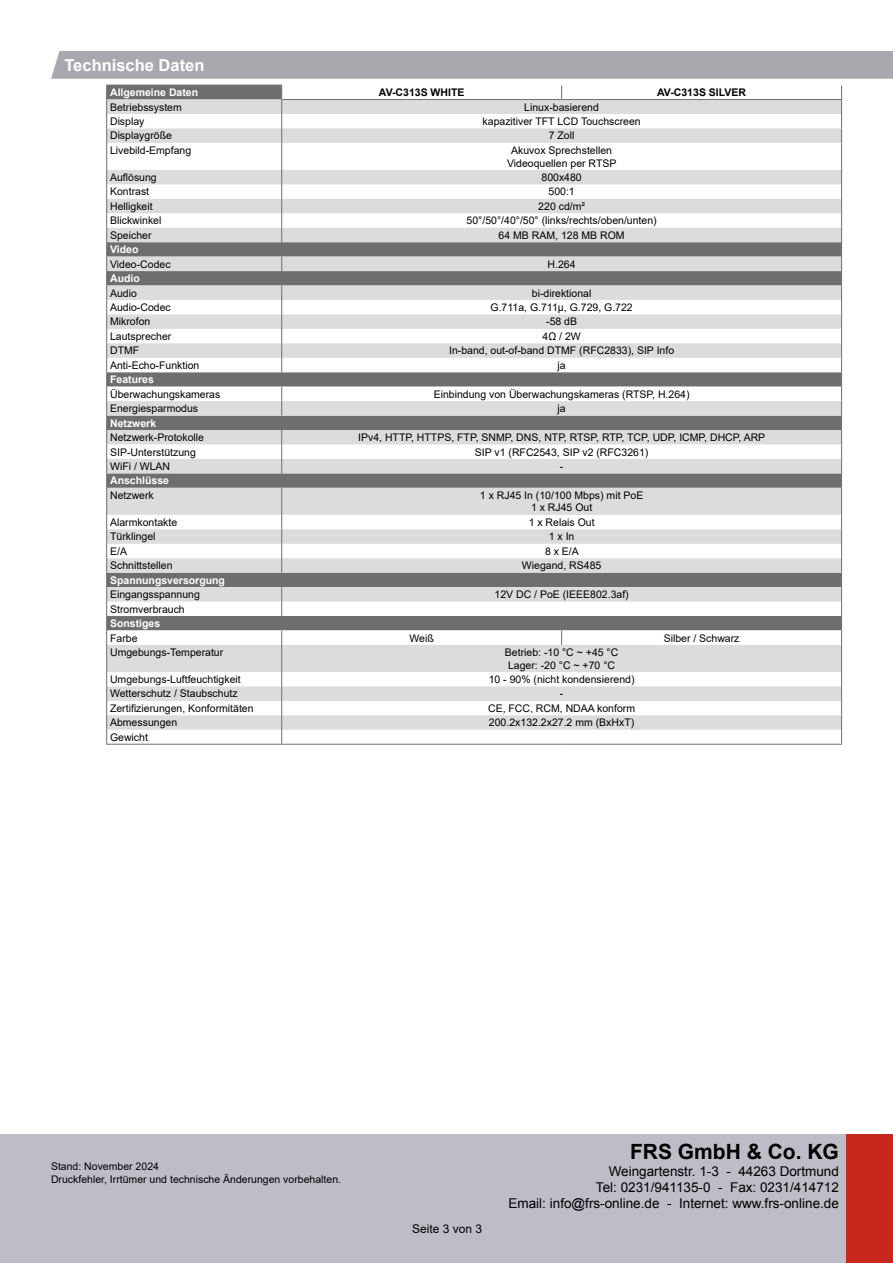
<style>
.page{position:relative;width:893px;height:1263px;background:#fff}
.page>*{position:absolute;margin:0;border:0;box-sizing:border-box;transform-origin:0 0}
.t1{font:700 21px "Arial";color:#000}
.t2{font:700 16.5px "Arial";color:#fff}
.t3{font:13.5px/16.2px "Arial";color:#000;text-align:right}
.t4{font:12px "Arial";color:#000}
.t5{font:10.5px/12.6px "Arial";color:#000;text-align:center}
.t6{font:700 10.5px "Arial";color:#fff}
.t7{font:700 10.5px "Arial";color:#000}
</style>
<div class="page">
<div style="left:0;top:1134px;width:893px;height:129px;background:#bebdc7"></div>
<div style="left:846px;top:1134px;width:47px;height:129px;background:#c7281d"></div>
<div style="left:51px;top:51px;width:842px;height:28px;background:#a8a9af"></div>
<svg style="left:107px;top:86px;width:734px;height:658px"></svg>
<svg style="left:107px;top:100px;width:734px;height:630px;fill:#dcdcdc"></svg>
<hr style="left:106px;top:85px;width:176px;height:1px;background:#6e6e6e">
<svg style="left:106px;top:85px;width:1px;height:659px"></svg>
<hr style="left:106px;top:744px;width:176px;height:1px;background:#6e6e6e">
<svg style="left:281px;top:257px;width:1px;height:14px"></svg>
<svg style="left:281px;top:387px;width:1px;height:29px"></svg>
<svg style="left:281px;top:286px;width:1px;height:86px"></svg>
<svg style="left:281px;top:430px;width:1px;height:43px"></svg>
<svg style="left:281px;top:488px;width:1px;height:85px"></svg>
<svg style="left:281px;top:587px;width:1px;height:29px"></svg>
<svg style="left:561px;top:630px;width:1px;height:15px"></svg>
<svg style="left:281px;top:630px;width:1px;height:114px"></svg>
<hr style="left:282px;top:744px;width:280px;height:1px;background:#6e6e6e">
<hr style="left:562px;top:744px;width:280px;height:1px;background:#6e6e6e">
<svg style="left:281px;top:85px;width:1px;height:157px"></svg>
<svg style="left:561px;top:85px;width:1px;height:14px"></svg>
<svg style="left:841px;top:85px;width:1px;height:659px"></svg>
<hr style="left:281px;top:99px;width:281px;height:1px;background:#6e6e6e">
<hr style="left:562px;top:99px;width:280px;height:1px;background:#6e6e6e">
<h2 class="t2" style="left:64px;top:54px;width:141px">Technische Daten</h2>
<p class="t6" style="left:110px;top:85px;width:90px">Allgemeine Daten</p>
<p class="t7" style="left:379px;top:85px;width:87px">AV-C313S WHITE</p>
<p class="t7" style="left:657px;top:85px;width:90px">AV-C313S SILVER</p>
<p class="t5" style="left:110px;top:101px;width:73px">Betriebssystem</p>
<p class="t5" style="left:524px;top:101px;width:76px">Linux-basierend</p>
<p class="t5" style="left:110px;top:115px;width:36px">Display</p>
<p class="t5" style="left:483px;top:115px;width:160px">kapazitiver TFT LCD Touchscreen</p>
<p class="t5" style="left:110px;top:129px;width:63px">Displaygröße</p>
<p class="t5" style="left:549px;top:129px;width:27px">7 Zoll</p>
<p class="t5" style="left:110px;top:144px;width:83px">Livebild-Empfang</p>
<p class="t5" style="left:507px;top:144px;width:111px">Akuvox Sprechstellen<br>Videoquellen per RTSP</p>
<p class="t5" style="left:110px;top:171px;width:48px">Auflösung</p>
<p class="t5" style="left:541px;top:171px;width:42px">800x480</p>
<p class="t5" style="left:110px;top:185px;width:41px">Kontrast</p>
<p class="t5" style="left:548px;top:185px;width:28px">500:1</p>
<p class="t5" style="left:110px;top:200px;width:44px">Helligkeit</p>
<p class="t5" style="left:538px;top:200px;width:48px">220 cd/m²</p>
<p class="t5" style="left:110px;top:214px;width:53px">Blickwinkel</p>
<p class="t5" style="left:467px;top:214px;width:192px">50°/50°/40°/50° (links/rechts/oben/unten)</p>
<p class="t5" style="left:110px;top:229px;width:43px">Speicher</p>
<p class="t5" style="left:499px;top:229px;width:128px">64 MB RAM, 128 MB ROM</p>
<p class="t6" style="left:110px;top:242px;width:30px">Video</p>
<p class="t5" style="left:110px;top:258px;width:62px">Video-Codec</p>
<p class="t5" style="left:548px;top:258px;width:30px">H.264</p>
<p class="t6" style="left:110px;top:271px;width:31px">Audio</p>
<p class="t5" style="left:110px;top:287px;width:28px">Audio</p>
<p class="t5" style="left:532px;top:287px;width:61px">bi-direktional</p>
<p class="t5" style="left:110px;top:301px;width:62px">Audio-Codec</p>
<p class="t5" style="left:490px;top:301px;width:144px">G.711a, G.711μ, G.729, G.722</p>
<p class="t5" style="left:110px;top:315px;width:42px">Mikrofon</p>
<p class="t5" style="left:546px;top:315px;width:32px">-58 dB</p>
<p class="t5" style="left:110px;top:330px;width:63px">Lautsprecher</p>
<p class="t5" style="left:543px;top:330px;width:40px">4Ω / 2W</p>
<p class="t5" style="left:110px;top:344px;width:31px">DTMF</p>
<p class="t5" style="left:449px;top:344px;width:227px">In-band, out-of-band DTMF (RFC2833), SIP Info</p>
<p class="t5" style="left:110px;top:359px;width:91px">Anti-Echo-Funktion</p>
<p class="t5" style="left:558px;top:359px;width:10px">ja</p>
<p class="t6" style="left:110px;top:372px;width:45px">Features</p>
<p class="t5" style="left:110px;top:388px;width:112px">Überwachungskameras</p>
<p class="t5" style="left:434px;top:388px;width:257px">Einbindung von Überwachungskameras (RTSP, H.264)</p>
<p class="t5" style="left:110px;top:402px;width:90px">Energiesparmodus</p>
<p class="t5" style="left:558px;top:402px;width:10px">ja</p>
<p class="t6" style="left:110px;top:415px;width:48px">Netzwerk</p>
<p class="t5" style="left:110px;top:431px;width:95px">Netzwerk-Protokolle</p>
<p class="t5" style="left:358px;top:431px;width:409px">IPv4, HTTP, HTTPS, FTP, SNMP, DNS, NTP, RTSP, RTP, TCP, UDP, ICMP, DHCP, ARP</p>
<p class="t5" style="left:110px;top:445px;width:87px">SIP-Unterstützung</p>
<p class="t5" style="left:475px;top:445px;width:175px">SIP v1 (RFC2543, SIP v2 (RFC3261)</p>
<p class="t5" style="left:110px;top:460px;width:62px">WiFi / WLAN</p>
<p class="t5" style="left:560px;top:460px;width:5px">-</p>
<p class="t6" style="left:110px;top:473px;width:60px">Anschlüsse</p>
<p class="t5" style="left:110px;top:489px;width:45px">Netzwerk</p>
<p class="t5" style="left:480px;top:489px;width:165px">1 x RJ45 In (10/100 Mbps) mit PoE<br>1 x RJ45 Out</p>
<p class="t5" style="left:110px;top:516px;width:69px">Alarmkontakte</p>
<p class="t5" style="left:529px;top:516px;width:67px">1 x Relais Out</p>
<p class="t5" style="left:110px;top:530px;width:47px">Türklingel</p>
<p class="t5" style="left:549px;top:530px;width:27px">1 x In</p>
<p class="t5" style="left:110px;top:545px;width:18px">E/A</p>
<p class="t5" style="left:545px;top:545px;width:35px">8 x E/A</p>
<p class="t5" style="left:110px;top:559px;width:64px">Schnittstellen</p>
<p class="t5" style="left:522px;top:559px;width:81px">Wiegand, RS485</p>
<p class="t6" style="left:110px;top:573px;width:116px">Spannungsversorgung</p>
<p class="t5" style="left:110px;top:588px;width:91px">Eingangsspannung</p>
<p class="t5" style="left:494px;top:588px;width:136px">12V DC / PoE (IEEE802.3af)</p>
<p class="t5" style="left:110px;top:603px;width:76px">Stromverbrauch</p>
<p class="t6" style="left:110px;top:616px;width:52px">Sonstiges</p>
<p class="t5" style="left:110px;top:631px;width:29px">Farbe</p>
<p class="t5" style="left:409px;top:631px;width:26px">Weiß</p>
<p class="t5" style="left:664px;top:631px;width:77px">Silber / Schwarz</p>
<p class="t5" style="left:110px;top:646px;width:115px">Umgebungs-Temperatur</p>
<p class="t5" style="left:505px;top:646px;width:115px">Betrieb: -10 °C ~ +45 °C<br>Lager: -20 °C ~ +70 °C</p>
<p class="t5" style="left:110px;top:673px;width:132px">Umgebungs-Luftfeuchtigkeit</p>
<p class="t5" style="left:489px;top:673px;width:147px">10 - 90% (nicht kondensierend)</p>
<p class="t5" style="left:110px;top:687px;width:129px">Wetterschutz / Staubschutz</p>
<p class="t5" style="left:560px;top:687px;width:5px">-</p>
<p class="t5" style="left:110px;top:702px;width:145px">Zertifizierungen, Konformitäten</p>
<p class="t5" style="left:488px;top:702px;width:149px">CE, FCC, RCM, NDAA konform</p>
<p class="t5" style="left:110px;top:716px;width:69px">Abmessungen</p>
<p class="t5" style="left:489px;top:716px;width:147px">200.2x132.2x27.2 mm (BxHxT)</p>
<p class="t5" style="left:110px;top:731px;width:39px">Gewicht</p>
<p class="t5" style="left:51px;top:1160px;width:292px;text-align:left">Stand: November 2024<br>Druckfehler, Irrtümer und technische Änderungen vorbehalten.</p>
<p class="t4" style="left:412px;top:1220px;width:72px">Seite 3 von 3</p>
<h1 class="t1" style="left:630px;top:1138px;width:210px">FRS GmbH &amp; Co. KG</h1>
<p class="t3" style="left:509px;top:1163px;width:332px">Weingartenstr. 1-3 - 44263 Dortmund<br>Tel: 0231/941135-0 - Fax: 0231/414712<br>Email: info@frs-online.de - Internet: www.frs-online.de</p>
</div>
